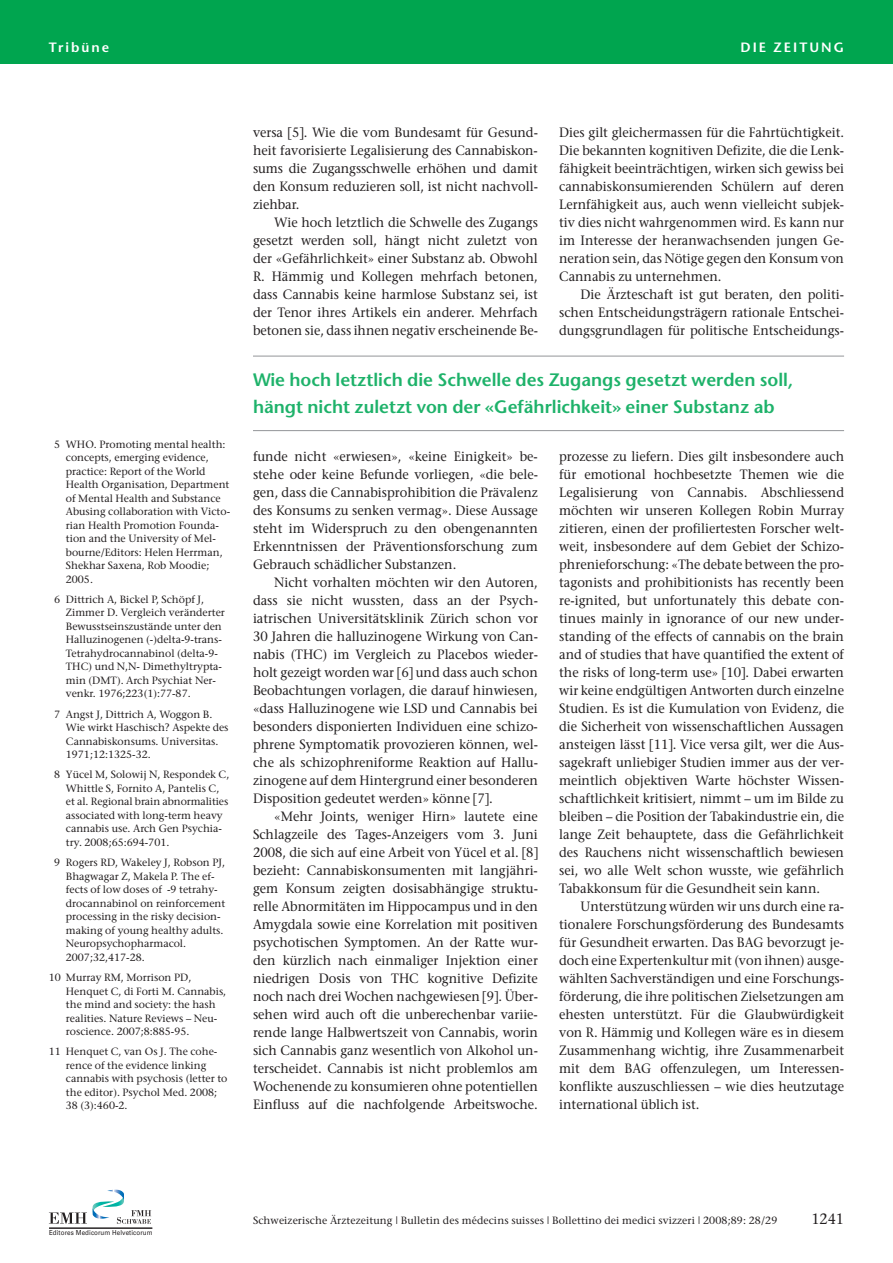
<style>
.page{position:relative;width:893px;height:1263px;background:#fff}
.page>*{position:absolute;margin:0;border:0;box-sizing:border-box;transform-origin:0 0}
.t1{font:600 18px/27px "Stone Sans";color:#1eb26a}
.t2{font:15px "Stone Serif";color:#231f20;scale:.95 1}
.t3{font:13.5px/18px "Stone Serif";color:#231f20;text-align:justify;scale:.95 1}
.t4{font:600 13.5px "Stone Sans";letter-spacing:.15em;color:#fff}
.t5{font:10.5px/13.5px "Stone Serif";color:#231f20}
.t6{font:6.9px "Univers";letter-spacing:.015em;color:#231f20;scale:.9 1}
</style>
<div class="page">
<div style="left:0;top:0;width:893px;height:64px;background:#00a54f"></div>
<svg style="left:49px;top:1189px;width:102px;height:35px"></svg>
<hr style="left:49px;top:1228px;width:103px;height:1px;background:#231f20">
<hr style="left:253px;top:356px;width:591px;height:1px;background:#939598">
<hr style="left:253px;top:430px;width:591px;height:1px;background:#939598">
<p class="t4" style="left:49px;top:42px;width:62px">Tribüne</p>
<p class="t4" style="left:741px;top:42px;width:105px">DIE ZEITUNG</p>
<p class="t3" style="left:253px;top:125px;width:301px">versa 5 . Wie die vom Bundesamt für Gesund&shy;heit favorisierte Legalisierung des Cannabiskon&shy;sums die Zugangsschwelle erhöhen und damit den Konsum reduzieren soll, ist nicht nachvoll&shy;ziehbar.</p>
<p class="t3" style="left:253px;top:215px;width:301px;text-indent:21px">Wie hoch letztlich die Schwelle des Zugangs gesetzt werden soll, hängt nicht zuletzt von der «Gefährlichkeit» einer Substanz ab. Obwohl R. Hämmig und Kollegen mehrfach betonen, dass Cannabis keine harmlose Substanz sei, ist der Tenor ihres Artikels ein anderer. Mehrfach betonen sie, dass ihnen negativ erscheinende Be-</p>
<p class="t3" style="left:559px;top:125px;width:301px">Dies gilt gleichermassen für die Fahrtüchtigkeit.<br>Die bekannten kognitiven Defizite, die die Lenk&shy;fähigkeit beeinträchtigen, wirken sich gewiss bei cannabiskonsumierenden Schülern auf deren Lernfähigkeit aus, auch wenn vielleicht subjek&shy;tiv dies nicht wahrgenommen wird. Es kann nur im Interesse der heranwachsenden jungen Ge&shy;neration sein, das Nötige gegen den Konsum von Cannabis zu unternehmen.</p>
<p class="t3" style="left:559px;top:287px;width:301px;text-indent:21px">Die Ärzteschaft ist gut beraten, den politi&shy;schen Entscheidungsträgern rationale Entschei&shy;dungsgrundlagen für politische Entscheidungs-</p>
<p class="t5" style="left:66px;top:438px;width:166px;text-indent:-12px">5 WHO. Promoting mental health: concepts, emerging evidence, practice: Report of the World<br>Health Organisation, Department of Mental Health and Substance<br>Abusing collaboration with Victo&shy;rian Health Promotion Founda&shy;tion and the University of Mel&shy;bourne/Editors: Helen Herrman,<br>Shekhar Saxena, Rob Moodie;<br>2005.</p>
<p class="t5" style="left:66px;top:594px;width:160px;text-indent:-12px">6 Dittrich A, Bickel P, Schöpf J,<br>Zimmer D. Vergleich veränderter<br>Bewusstseinszustände unter den<br>Halluzinogenen (-)delta-9-trans-<br>Tetrahydrocannabinol (delta-9-<br>THC) und N,N- Dimethyltrypta&shy;min (DMT). Arch Psychiat Ner - venkr. 1976;223(1):77-87.</p>
<p class="t5" style="left:66px;top:708px;width:164px;text-indent:-12px">7 Angst J, Dittrich A, Woggon B.<br>Wie wirkt Haschisch? Aspekte des<br>Cannabiskonsums. Universitas.<br>1971;12:1325-32.</p>
<p class="t5" style="left:66px;top:769px;width:165px;text-indent:-12px">8 Yücel M, Solowij N, Respondek C,<br>Whittle S, Fornito A, Pantelis C, et al. Regional brain abnormalities associated with long-term heavy cannabis use. Arch Gen Psychia&shy;try. 2008;65:694-701.</p>
<p class="t5" style="left:66px;top:857px;width:161px;text-indent:-12px">9 Rogers RD, Wakeley J, Robson PJ,<br>Bhagwagar Z, Makela P. The ef&shy;fects of low doses of -9 tetrahy&shy;drocannabinol on reinforcement processing in the risky decision&shy;making of young healthy adults.<br>Neuropsychopharmacol.<br>2007;32,417-28.</p>
<p class="t5" style="left:66px;top:972px;width:162px;text-indent:-17px">10 Murray RM, Morrison PD,<br>Henquet C, di Forti M. Cannabis, the mind and society: the hash realities. Nature Reviews – Neu&shy;roscience. 2007;8:885-95.</p>
<p class="t5" style="left:66px;top:1046px;width:163px;text-indent:-17px">11 Henquet C, van Os J. The cohe&shy;rence of the evidence linking cannabis with psychosis (letter to the editor). Psychol Med. 2008;<br>38 (3):460-2.</p>
<h1 class="t1" style="left:253px;top:368px;width:542px">Wie hoch letztlich die Schwelle des Zugangs gesetzt werden soll, hängt nicht zuletzt von der «Gefährlichkeit» einer Substanz ab</h1>
<p class="t3" style="left:253px;top:449px;width:301px">funde nicht «erwiesen», «keine Einigkeit» be&shy;stehe oder keine Befunde vorliegen, «die bele&shy;gen, dass die Cannabisprohibition die Prävalenz des Konsums zu senken vermag». Diese Aussage steht im Widerspruch zu den obengenannten Erkenntnissen der Präventionsforschung zum Gebrauch schädlicher Substanzen.</p>
<p class="t3" style="left:253px;top:575px;width:301px;text-indent:21px">Nicht vorhalten möchten wir den Autoren, dass sie nicht wussten, dass an der Psych - ia trischen Universitätsklinik Zürich schon vor 30 Jahren die halluzinogene Wirkung von Can&shy;nabis (THC) im Vergleich zu Placebos wieder - holt gezeigt worden war 6 und dass auch schon Beobachtungen vorlagen, die darauf hinwiesen, «dass Halluzinogene wie LSD und Cannabis bei besonders disponierten Individuen eine schizo&shy;phrene Symptomatik provozieren können, wel&shy;che als schizophreniforme Reaktion auf Hallu - zinogene auf dem Hintergrund einer besonderen Disposition gedeutet werden» könne 7 .</p>
<p class="t3" style="left:253px;top:809px;width:301px;text-align:left;text-indent:21px">«Mehr Joints, weniger Hirn» lautete eine Schlagzeile des Tages-Anzeigers vom 3. Juni 2008, die sich auf eine Arbeit von Yücel et al. 8 bezieht: Cannabiskonsumenten mit langjähri&shy;gem Konsum zeigten dosisabhängige struktu&shy;relle Abnormitäten im Hippocampus und in den Amygdala sowie eine Korrelation mit positiven psychotischen Symptomen. An der Ratte wur&shy;den kürzlich nach einmaliger Injektion einer niedrigen Dosis von THC kognitive Defizite noch nach drei Wochen nachgewiesen 9 . Über&shy;sehen wird auch oft die unberechenbar variie&shy;rende lange Halbwertszeit von Cannabis, worin sich Cannabis ganz wesentlich von Alkohol un&shy;terscheidet. Cannabis ist nicht problemlos am Wochenende zu konsumieren ohne potentiellen Einfluss auf die nachfolgende Arbeitswoche.</p>
<p class="t3" style="left:559px;top:449px;width:301px">prozesse zu liefern. Dies gilt insbesondere auch für emotional hochbesetzte Themen wie die Legalisierung von Cannabis. Abschliessend möchten wir unseren Kollegen Robin Murray zitieren, einen der profiliertesten Forscher welt&shy;weit, insbesondere auf dem Gebiet der Schizo&shy;phrenieforschung: «The debate between the pro&shy;tagonists and prohibitionists has recently been re-ignited, but unfortunately this debate con - tinues mainly in ignorance of our new under&shy;standing of the effects of cannabis on the brain and of studies that have quantified the extent of the risks of long-term use» 10 . Dabei erwarten wir keine endgültigen Antworten durch einzelne Studien. Es ist die Kumulation von Evidenz, die die Sicherheit von wissenschaftlichen Aussagen ansteigen lässt 11 . Vice versa gilt, wer die Aus&shy;sagekraft unliebiger Studien immer aus der ver&shy;meintlich objektiven Warte höchster Wissen&shy;schaftlichkeit kritisiert, nimmt – um im Bilde zu bleiben – die Position der Tabakindustrie ein, die lange Zeit behauptete, dass die Gefährlichkeit des Rauchens nicht wissenschaftlich bewiesen sei, wo alle Welt schon wusste, wie gefährlich Tabakkonsum für die Gesundheit sein kann.</p>
<p class="t3" style="left:559px;top:899px;width:301px;text-indent:21px">Unterstützung würden wir uns durch eine ra&shy;tionalere Forschungsförderung des Bundesamts für Gesundheit erwarten. Das BAG bevorzugt je&shy;doch eine Expertenkultur mit (von ihnen) ausge&shy;wählten Sachverständigen und eine Forschungs&shy;förderung, die ihre politischen Zielsetzungen am ehesten unterstützt. Für die Glaubwürdigkeit von R. Hämmig und Kollegen wäre es in diesem Zusammenhang wichtig, ihre Zusammenarbeit mit dem BAG offenzulegen, um Interessen - konflikte auszuschliessen – wie dies heutzutage international üblich ist.</p>
<p class="t6" style="left:49px;top:1229px;width:117px">Editores Medicorum Helveticorum</p>
<p class="t5" style="left:253px;top:1214px;width:526px">Schweizerische Ärztezeitung | Bulletin des médecins suisses | Bollettino dei medici svizzeri | 2008;89: 28/29</p>
<p class="t2" style="left:811px;top:1213px;width:36px">1241</p>
</div>
